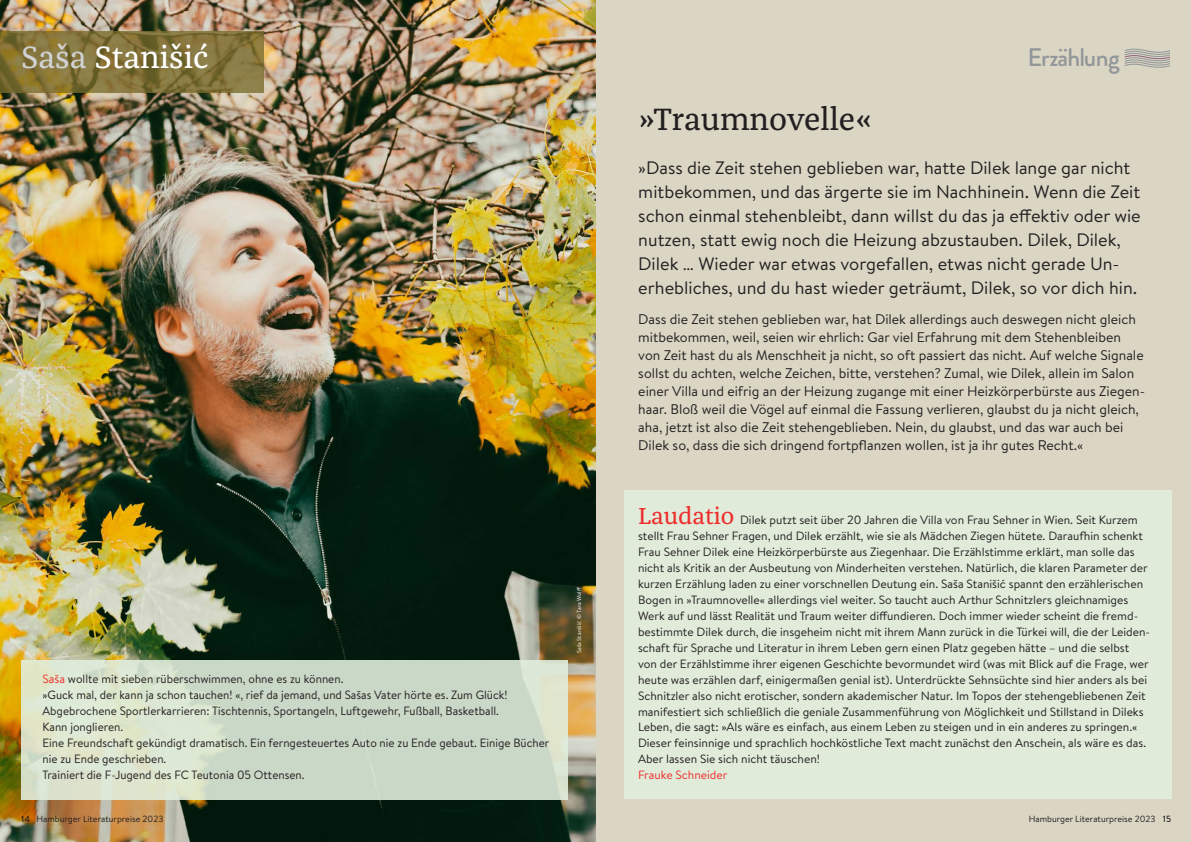
<style>
.page{position:relative;width:1191px;height:842px;background:#d8d2be}
.page>*{position:absolute;margin:0;border:0;box-sizing:border-box;transform-origin:0 0}
.t1{font:32px "Franziska Pro";color:#231f20}
.t2{font:32px "Franziska Pro";color:#fff}
.t3{font:500 25.4px "Brandon Grotesque";letter-spacing:-.035em;color:#92979a}
.t4{font:18px/24px "Brandon Text";color:#231f20}
.t5{font:14px/18px "Brandon Text";color:#231f20}
.t6{font:12px/16px "Brandon Text";color:#231f20}
.t7{font:12px "Brandon Text";color:#ee2e2c}
.t8{font:9px "Brandon Text";color:#231f20}
._06_Copyright{font:5.8px "Brandon Text";letter-spacing:.025em;color:#fff}
.s1{color:#d1d2d4}
.s2{color:#ee2e2c}
.s3{font-weight:500}
.s4{font-family:"Franziska Pro";font-size:24px;color:#ee2e2c}
</style>
<div class="page">
<div style="left:624px;top:490px;width:547px;height:309px;background:#e1eedd"></div>
<svg style="left:1124px;top:48px;width:46px;height:20px"></svg>
<img style="left:0;top:0;width:595px;height:842px">
<svg style="left:21px;top:660px;width:546px;height:140px;fill:#cad8c7"></svg>
<svg style="left:0;top:31px;width:264px;height:62px;background:#817239"></svg>
<p class="t2" style="left:21px;top:37px;width:189px"><span class="s1">Saša</span> Stanišić</p>
<p class="t6" style="left:43px;top:670px;width:302px"><span class="s2">Saša</span> wollte mit sieben rüberschwimmen, ohne es zu können.</p>
<p class="t6" style="left:43px;top:686px;width:466px">»Guck mal, der kann ja schon tauchen! «, rief da jemand, und Sašas Vater hörte es. Zum Glück!</p>
<p class="t6" style="left:43px;top:702px;width:458px">Abgebrochene Sportlerkarrieren: Tischtennis, Sportangeln, Luftgewehr, Fußball, Basketball.</p>
<p class="t6" style="left:43px;top:718px;width:82px">Kann jonglieren.</p>
<p class="t6" style="left:43px;top:734px;width:508px">Eine Freundschaft gekündigt dramatisch. Ein ferngesteuertes Auto nie zu Ende gebaut. Einige Bücher nie zu Ende geschrieben.</p>
<p class="t6" style="left:43px;top:766px;width:264px">Trainiert die F-Jugend des FC Teutonia 05 Ottensen.</p>
<p class="t8" style="left:21px;top:813px;width:144px"><span class="s3">14</span> Hamburger Literaturpreise 2023</p>
<p class="_06_Copyright" style="left:575px;top:653px;width:68px;rotate:-90deg">Saša Stanišić © Tara Wolff</p>
<p class="t1" style="left:638px;top:99px;width:236px">»Traumnovelle«</p>
<p class="t3" style="left:1027px;top:40px;width:94px">Erzählung</p>
<p class="t4" style="left:638px;top:155px;width:504px">»Dass die Zeit stehen geblieben war, hatte Dilek lange gar nicht mitbekommen, und das ärgerte sie im Nachhinein. Wenn die Zeit schon einmal stehenbleibt, dann willst du das ja effektiv oder wie nutzen, statt ewig noch die Heizung abzustauben. Dilek, Dilek, Dilek … Wieder war etwas vorgefallen, etwas nicht gerade Un&shy;erhebliches, und du hast wieder geträumt, Dilek, so vor dich hin.</p>
<p class="t5" style="left:638px;top:310px;width:508px">Dass die Zeit stehen geblieben war, hat Dilek allerdings auch deswegen nicht gleich mitbekommen, weil, seien wir ehrlich: Gar viel Erfahrung mit dem Stehenbleiben von Zeit hast du als Menschheit ja nicht, so oft passiert das nicht. Auf welche Signale sollst du achten, welche Zeichen, bitte, verstehen? Zumal, wie Dilek, allein im Salon einer Villa und eifrig an der Heizung zugange mit einer Heizkörperbürste aus Ziegen&shy;haar. Bloß weil die Vögel auf einmal die Fassung verlieren, glaubst du ja nicht gleich, aha, jetzt ist also die Zeit stehengeblieben. Nein, du glaubst, und das war auch bei Dilek so, dass die sich dringend fortpflanzen wollen, ist ja ihr gutes Recht.«</p>
<p class="t6" style="left:638px;top:511px;width:513px"><span class="s4">Laudatio</span> Dilek putzt seit über 20 Jahren die Villa von Frau Sehner in Wien. Seit Kurzem stellt Frau Sehner Fragen, und Dilek erzählt, wie sie als Mädchen Ziegen hütete. Daraufhin schenkt Frau Sehner Dilek eine Heizkörperbürste aus Ziegenhaar. Die Erzählstimme erklärt, man solle das nicht als Kritik an der Ausbeutung von Minderheiten verstehen. Natürlich, die klaren Parameter der kurzen Erzählung laden zu einer vorschnellen Deutung ein. Saša Stanišić spannt den erzählerischen Bogen in »Traumnovelle« allerdings viel weiter. So taucht auch Arthur Schnitzlers gleichnamiges Werk auf und lässt Realität und Traum weiter diffundieren. Doch immer wieder scheint die fremd&shy;bestimmte Dilek durch, die insgeheim nicht mit ihrem Mann zurück in die Türkei will, die der Leiden&shy;schaft für Sprache und Literatur in ihrem Leben gern einen Platz gegeben hätte – und die selbst von der Erzählstimme ihrer eigenen Geschichte bevormundet wird (was mit Blick auf die Frage, wer heute was erzählen darf, einigermaßen genial ist). Unterdrückte Sehnsüchte sind hier anders als bei Schnitzler also nicht erotischer, sondern akademischer Natur. Im Topos der stehengebliebenen Zeit manifestiert sich schließlich die geniale Zusammenführung von Möglichkeit und Stillstand in Dileks Leben, die sagt: »Als wäre es einfach, aus einem Leben zu steigen und in ein anderes zu springen.« Dieser feinsinnige und sprachlich hochköstliche Text macht zunächst den Anschein, als wäre es das.<br>Aber lassen Sie sich nicht täuschen!</p>
<p class="t7" style="left:638px;top:767px;width:91px">Frauke Schneider</p>
<p class="t8" style="left:1029px;top:813px;width:144px">Hamburger Literaturpreise 2023 <span class="s3">15</span></p>
</div>
